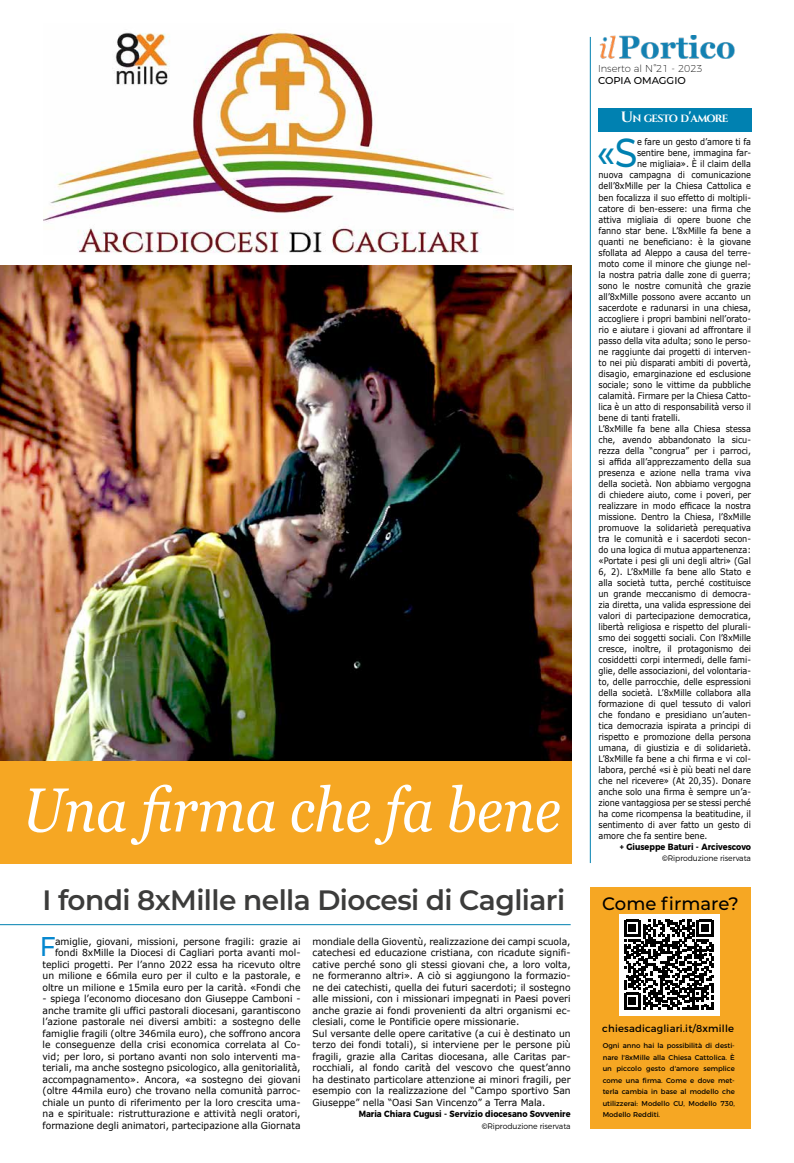
<style>
.page{position:relative;width:794px;height:1163px;background:#fff}
.page>*{position:absolute;margin:0;border:0;box-sizing:border-box;transform-origin:0 0}
.t1{font:italic 62px "Georgia";color:#fff;scale:.88 1}
.t2{font:500 40.4px "Montserrat";color:#0081b1;scale:.9 1}
.t3{font:600 28px "Montserrat";letter-spacing:-.02em;color:#3c3c3b}
.t4{font:500 27.1px "Montserrat";color:#0587cf;scale:.93 1}
.t5{font:500 18px "Montserrat";color:#000}
.t6{font:700 10.5px "Cinzel";letter-spacing:-.08em;color:#fff}
.t7{font:10px "Montserrat";letter-spacing:.02em;color:#000}
.t8{font:200 10px "Montserrat";color:#000}
.t9{font:500 10px "Montserrat";color:#000}
.t10{font:9.6px/11.5px "Verdana";color:#000;text-align:right;scale:.96 1}
.t11{font:9px "Verdana";letter-spacing:-.005em;color:#000;scale:.9 1}
.t12{font:700 9px "Montserrat";color:#000;scale:.9 1}
.t13{font:300 8px "Montserrat";letter-spacing:-.01em;color:#000;scale:.96 1}
.t14{font:7px/11.5px "Montserrat";color:#000;text-align:justify}
.s1{font-weight:400}
.s2{font-size:15px}
</style>
<div class="page">
<div style="left:591px;top:886px;width:160px;height:242px;background:#f6a723"></div>
<div style="left:619px;top:914px;width:101px;height:101px;background:#fff"></div>
<img style="left:0;top:265px;width:571px;height:496px">
<div style="left:0;top:761px;width:571px;height:102px;background:#f6a723"></div>
<div style="left:598px;top:108px;width:153px;height:24px;background:#0081b1"></div>
<img style="left:599px;top:36px;width:136px;height:23px">
<hr style="left:0;top:924px;width:570px;height:1px;background:#0081b1">
<img style="left:43px;top:32px;width:470px;height:221px">
<hr style="left:590px;top:37px;width:1px;height:825px;background:#0080b0">
<svg style="left:624px;top:919px;width:89px;height:90px"></svg>
<h1 class="t1" style="left:23px;top:764px;width:613px">Una firma che fa bene</h1>
<h3 class="t3" style="left:43px;top:879px;width:524px">I fondi 8xMille nella Diocesi di Cagliari</h3>
<h3 class="t4" style="left:40px;top:927px;width:19px">F</h3>
<p class="t10" style="left:312px;top:935px;width:270px;text-align:left">mondiale della Gioventù, realizzazione dei campi scuola, catechesi ed educazione cristiana, con ricadute signifi&shy;cative perché sono gli stessi giovani che, a loro volta, ne formeranno altri». A ciò si aggiungono la formazio&shy;ne dei catechisti, quella dei futuri sacerdoti; il sostegno alle missioni, con i missionari impegnati in Paesi poveri anche grazie ai fondi provenienti da altri organismi ec&shy;clesiali, come le Pontificie opere missionarie.<br>Sul versante delle opere caritative (a cui è destinato un terzo dei fondi totali), si interviene per le persone più fragili, grazie alla Caritas diocesana, alle Caritas par&shy;rocchiali, al fondo carità del vescovo che quest’anno ha destinato particolare attenzione ai minori fragili, per esempio con la realizzazione del “Campo sportivo San Giuseppe” nella “Oasi San Vincenzo” a Terra Mala.</p>
<p class="t12" style="left:359px;top:1106px;width:237px">Maria Chiara Cugusi - Servizio diocesano Sovvenire</p>
<p class="t13" style="left:482px;top:1119px;width:94px"><span class="s1">©</span>Riproduzione riservata</p>
<p class="t10" style="left:43px;top:935px;width:270px">amiglie, giovani, missioni, persone fragili: grazie ai fondi 8xMille la Diocesi di Cagliari porta avanti mol&shy;teplici progetti. Per l’anno 2022 essa ha ricevuto oltre un milione e 66mila euro per il culto e la pastorale, e oltre un milione e 15mila euro per la carità. «Fondi che</p>
<p class="t10" style="left:43px;top:992px;width:270px;text-align:justify">- spiega l’economo diocesano don Giuseppe Camboni - anche tramite gli uffici pastorali diocesani, garantiscono l’azione pastorale nei diversi ambiti: a sostegno delle famiglie fragili (oltre 346mila euro), che soffrono ancora le conseguenze della crisi economica correlata al Co&shy;vid; per loro, si portano avanti non solo interventi ma&shy;teriali, ma anche sostegno psicologico, alla genitorialità, accompagnamento». Ancora, «a sostegno dei giovani (oltre 44mila euro) che trovano nella comunità parroc&shy;chiale un punto di riferimento per la loro crescita uma&shy;na e spirituale: ristrutturazione e attività negli oratori, formazione degli animatori, partecipazione alla Giornata</p>
<p class="t8" style="left:598px;top:61px;width:106px">Inserto al N°21 - 2023</p>
<p class="t9" style="left:598px;top:74px;width:89px">COPIA OMAGGIO</p>
<p class="t6" style="left:621px;top:112px;width:109px"><span class="s2">U</span>N GESTO D<span class="s2">'</span>AMORE</p>
<h2 class="t2" style="left:597px;top:125px;width:47px">«S</h2>
<p class="t11" style="left:637px;top:136px;width:128px">e fare un gesto d’amore ti fa</p>
<p class="t11" style="left:637px;top:147px;width:128px">sentire bene, immagina far-</p>
<p class="t11" style="left:637px;top:158px;width:128px">ne migliaia». È il claim della</p>
<p class="t11" style="left:598px;top:169px;width:171px">nuova campagna di comunicazione</p>
<p class="t11" style="left:598px;top:180px;width:171px">dell’8xMille per la Chiesa Cattolica e</p>
<p class="t11" style="left:598px;top:191px;width:171px">ben focalizza il suo effetto di moltipli-</p>
<p class="t11" style="left:598px;top:202px;width:171px">catore di ben-essere: una firma che</p>
<p class="t11" style="left:598px;top:213px;width:171px">attiva migliaia di opere buone che</p>
<p class="t11" style="left:598px;top:224px;width:171px">fanno star bene. L’8xMille fa bene a</p>
<p class="t11" style="left:598px;top:235px;width:171px">quanti ne beneficiano: è la giovane</p>
<p class="t11" style="left:598px;top:246px;width:171px">sfollata ad Aleppo a causa del terre-</p>
<p class="t11" style="left:598px;top:257px;width:171px">moto come il minore che giunge nel-</p>
<p class="t11" style="left:598px;top:268px;width:171px">la nostra patria dalle zone di guerra;</p>
<p class="t11" style="left:598px;top:279px;width:171px">sono le nostre comunità che grazie</p>
<p class="t11" style="left:598px;top:290px;width:171px">all’8xMille possono avere accanto un</p>
<p class="t11" style="left:598px;top:301px;width:171px">sacerdote e radunarsi in una chiesa,</p>
<p class="t11" style="left:598px;top:312px;width:171px">accogliere i propri bambini nell’orato-</p>
<p class="t11" style="left:598px;top:323px;width:171px">rio e aiutare i giovani ad affrontare il</p>
<p class="t11" style="left:598px;top:334px;width:171px">passo della vita adulta; sono le perso-</p>
<p class="t11" style="left:598px;top:345px;width:171px">ne raggiunte dai progetti di interven-</p>
<p class="t11" style="left:598px;top:356px;width:171px">to nei più disparati ambiti di povertà,</p>
<p class="t11" style="left:598px;top:367px;width:171px">disagio, emarginazione ed esclusione</p>
<p class="t11" style="left:598px;top:378px;width:171px">sociale; sono le vittime da pubbliche</p>
<p class="t11" style="left:598px;top:389px;width:171px">calamità. Firmare per la Chiesa Catto-</p>
<p class="t11" style="left:598px;top:400px;width:171px">lica è un atto di responsabilità verso il</p>
<p class="t11" style="left:598px;top:411px;width:93px">bene di tanti fratelli.</p>
<p class="t11" style="left:598px;top:422px;width:171px">L’8xMille fa bene alla Chiesa stessa</p>
<p class="t11" style="left:598px;top:433px;width:171px">che, avendo abbandonato la sicu-</p>
<p class="t11" style="left:598px;top:444px;width:171px">rezza della “congrua” per i parroci,</p>
<p class="t11" style="left:598px;top:455px;width:171px">si affida all’apprezzamento della sua</p>
<p class="t11" style="left:598px;top:466px;width:171px">presenza e azione nella trama viva</p>
<p class="t11" style="left:598px;top:477px;width:171px">della società. Non abbiamo vergogna</p>
<p class="t11" style="left:598px;top:488px;width:171px">di chiedere aiuto, come i poveri, per</p>
<p class="t11" style="left:598px;top:499px;width:171px">realizzare in modo efficace la nostra</p>
<p class="t11" style="left:598px;top:510px;width:171px">missione. Dentro la Chiesa, l’8xMille</p>
<p class="t11" style="left:598px;top:521px;width:171px">promuove la solidarietà perequativa</p>
<p class="t11" style="left:598px;top:532px;width:171px">tra le comunità e i sacerdoti secon-</p>
<p class="t11" style="left:598px;top:543px;width:171px">do una logica di mutua appartenenza:</p>
<p class="t11" style="left:598px;top:554px;width:171px">«Portate i pesi gli uni degli altri» (Gal</p>
<p class="t11" style="left:598px;top:565px;width:171px">6, 2). L’8xMille fa bene allo Stato e</p>
<p class="t11" style="left:598px;top:576px;width:171px">alla società tutta, perché costituisce</p>
<p class="t11" style="left:598px;top:587px;width:171px">un grande meccanismo di democra-</p>
<p class="t11" style="left:598px;top:598px;width:171px">zia diretta, una valida espressione dei</p>
<p class="t11" style="left:598px;top:609px;width:171px">valori di partecipazione democratica,</p>
<p class="t11" style="left:598px;top:620px;width:171px">libertà religiosa e rispetto del plurali-</p>
<p class="t11" style="left:598px;top:631px;width:171px">smo dei soggetti sociali. Con l’8xMille</p>
<p class="t11" style="left:598px;top:642px;width:171px">cresce, inoltre, il protagonismo dei</p>
<p class="t11" style="left:598px;top:653px;width:171px">cosiddetti corpi intermedi, delle fami-</p>
<p class="t11" style="left:598px;top:664px;width:171px">glie, delle associazioni, del volontaria-</p>
<p class="t11" style="left:598px;top:675px;width:171px">to, delle parrocchie, delle espressioni</p>
<p class="t11" style="left:598px;top:686px;width:171px">della società. L’8xMille collabora alla</p>
<p class="t11" style="left:598px;top:697px;width:171px">formazione di quel tessuto di valori</p>
<p class="t11" style="left:598px;top:708px;width:171px">che fondano e presidiano un’auten-</p>
<p class="t11" style="left:598px;top:719px;width:171px">tica democrazia ispirata a principi di</p>
<p class="t11" style="left:598px;top:730px;width:171px">rispetto e promozione della persona</p>
<p class="t11" style="left:598px;top:741px;width:171px">umana, di giustizia e di solidarietà.</p>
<p class="t11" style="left:598px;top:752px;width:171px">L’8xMille fa bene a chi firma e vi col-</p>
<p class="t11" style="left:598px;top:763px;width:171px">labora, perché «si è più beati nel dare</p>
<p class="t11" style="left:598px;top:774px;width:171px">che nel ricevere» (At 20,35). Donare</p>
<p class="t11" style="left:598px;top:785px;width:171px">anche solo una firma è sempre un’a-</p>
<p class="t11" style="left:598px;top:796px;width:171px">zione vantaggiosa per se stessi perché</p>
<p class="t11" style="left:598px;top:807px;width:171px">ha come ricompensa la beatitudine, il</p>
<p class="t11" style="left:598px;top:818px;width:171px">sentimento di aver fatto un gesto di</p>
<p class="t11" style="left:598px;top:829px;width:122px">amore che fa sentire bene.</p>
<p class="t12" style="left:620px;top:839px;width:147px">+ Giuseppe Baturi - Arcivescovo</p>
<p class="t13" style="left:662px;top:851px;width:94px"><span class="s1">©</span>Riproduzione riservata</p>
<h3 class="t5" style="left:602px;top:890px;width:138px">Come firmare?</h3>
<p class="t7" style="left:602px;top:1020px;width:133px">chiesadicagliari.it/8xmille</p>
<p class="t14" style="left:603px;top:1039px;width:134px">Ogni anno hai la possibilità di desti&shy;nare l'8xMille alla Chiesa Cattolica. È un piccolo gesto d'amore semplice come una firma. Come e dove met&shy;terla cambia in base al modello che utilizzerai: Modello CU, Modello 730, Modello Redditi.</p>
</div>
